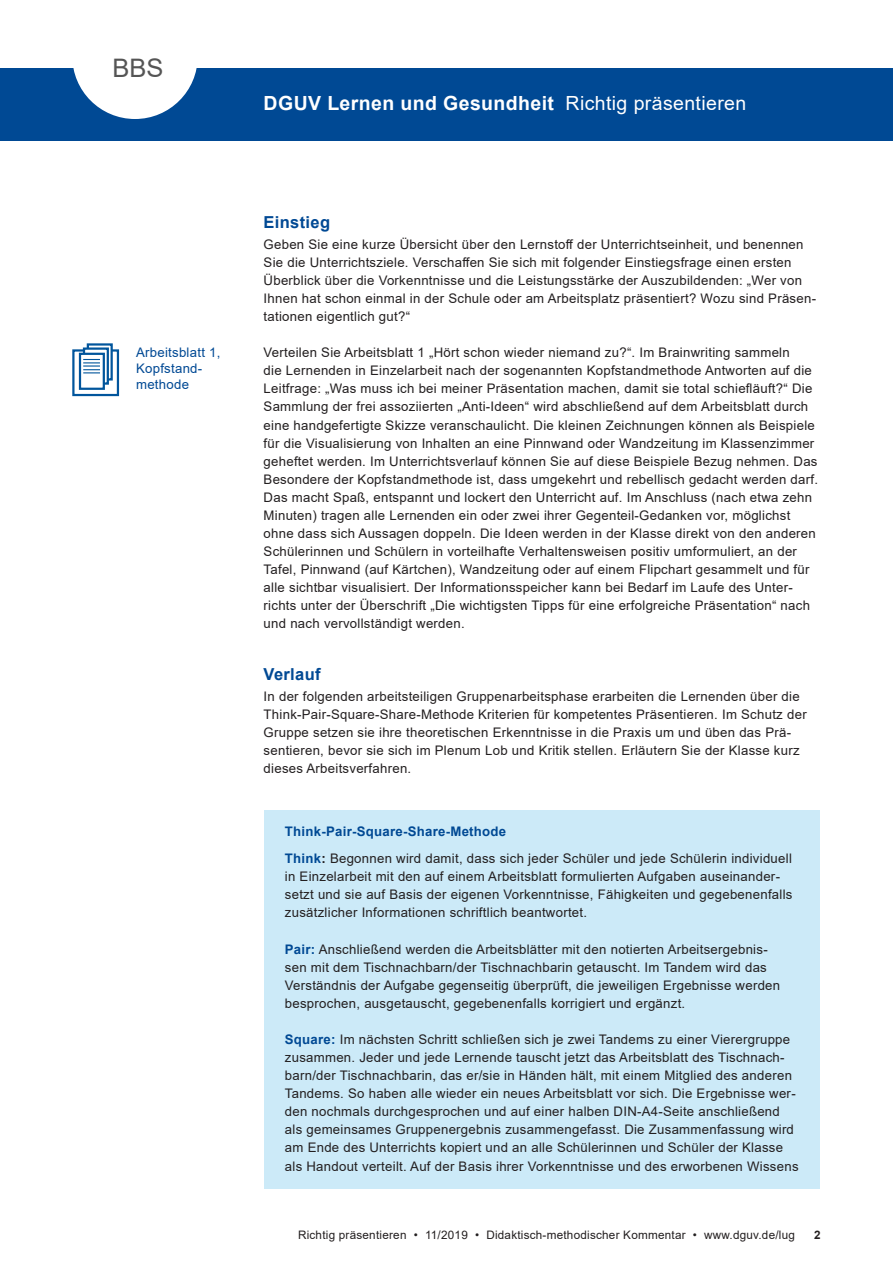
<style>
.page{position:relative;width:893px;height:1263px;background:#fff}
.page>*{position:absolute;margin:0;border:0;box-sizing:border-box;transform-origin:0 0}
.t1{font:25.5px "Arial";color:#555}
.t2{font:700 19.5px "Arial";letter-spacing:.02em;color:#fff}
.Zwischenueberschrift{font:700 16.5px "Arial";letter-spacing:.02em;color:#004994}
.Fliesstext{font:13.2px/18px "Arial";letter-spacing:.02em;color:#231f20}
.Zwischenüberschrift{font:700 13.2px "Arial";letter-spacing:.02em;color:#004994}
.hinweis_links{font:13.2px/15.9px "Arial";letter-spacing:.02em;color:#004994}
.t3{font:11.7px "Arial";letter-spacing:.02em;color:#231f20}
.t4{font:700 11.7px "Arial";color:#231f20}
.s1{font-weight:400}
.s2{font-weight:700;color:#004994}
.s3{font-weight:700}
</style>
<div class="page">
<div style="left:0;top:68px;width:893px;height:72px;background:#004994"></div>
<svg style="left:73px;top:68px;width:124px;height:51px"></svg>
<div style="left:264px;top:810px;width:556px;height:378px;background:#cceaf8"></div>
<div style="left:72px;top:349px;width:47px;height:47px;border:2px solid #01559c"></div>
<div style="left:88px;top:344px;width:24px;height:35px;background:#fff"></div>
<div style="left:87px;top:343px;width:26px;height:37px;border:2px solid #01559c"></div>
<svg style="left:83px;top:347px;width:26px;height:38px"></svg>
<div style="left:79px;top:353px;width:26px;height:37px;background:#fff;border:2px solid #01559c"></div>
<svg style="left:83px;top:359px;width:17px;height:14px"></svg>
<h1 class="t1" style="left:112px;top:50px;width:53px">BBS</h1>
<p class="hinweis_links" style="left:136px;top:344px;width:86px">Arbeitsblatt 1,<br>Kopfstand&shy;methode</p>
<h2 class="t2" style="left:264px;top:89px;width:484px">DGUV Lernen und Gesundheit <span class="s1">Richtig präsentieren</span></h2>
<p class="Zwischenueberschrift" style="left:264px;top:210px;width:68px">Einstieg</p>
<p class="Fliesstext" style="left:264px;top:235px;width:554px">Geben Sie eine kurze Übersicht über den Lernstoff der Unterrichtseinheit, und benennen Sie die Unterrichtsziele. Verschaffen Sie sich mit folgender Einstiegsfrage einen ersten Überblick über die Vorkenntnisse und die Leistungsstärke der Auszubildenden: „Wer von Ihnen hat schon einmal in der Schule oder am Arbeitsplatz präsentiert? Wozu sind Präsen&shy;tationen eigentlich gut?“</p>
<p class="Fliesstext" style="left:264px;top:343px;width:556px">Verteilen Sie Arbeitsblatt 1 „Hört schon wieder niemand zu?“. Im Brainwriting sammeln<br>die Lernenden in Einzelarbeit nach der sogenannten Kopfstandmethode Antworten auf die Leitfrage: „Was muss ich bei meiner Präsentation machen, damit sie total schiefläuft?“ Die Sammlung der frei assoziierten „Anti-Ideen“ wird abschließend auf dem Arbeitsblatt durch eine handgefertigte Skizze veranschaulicht. Die kleinen Zeichnungen können als Beispiele für die Visualisierung von Inhalten an eine Pinnwand oder Wandzeitung im Klassenzimmer geheftet werden. Im Unterrichtsverlauf können Sie auf diese Beispiele Bezug nehmen. Das Besondere der Kopfstandmethode ist, dass umgekehrt und rebellisch gedacht werden darf.<br>Das macht Spaß, entspannt und lockert den Unterricht auf. Im Anschluss (nach etwa zehn Minuten) tragen alle Lernenden ein oder zwei ihrer Gegenteil-Gedanken vor, möglichst ohne dass sich Aussagen doppeln. Die Ideen werden in der Klasse direkt von den anderen Schülerinnen und Schülern in vorteilhafte Verhaltensweisen positiv umformuliert, an der Tafel, Pinnwand (auf Kärtchen), Wandzeitung oder auf einem Flipchart gesammelt und für alle sichtbar visualisiert. Der Informationsspeicher kann bei Bedarf im Laufe des Unter&shy;richts unter der Überschrift „Die wichtigsten Tipps für eine erfolgreiche Präsentation“ nach und nach vervollständigt werden.</p>
<p class="Zwischenueberschrift" style="left:264px;top:662px;width:59px">Verlauf</p>
<p class="Fliesstext" style="left:264px;top:687px;width:545px">In der folgenden arbeitsteiligen Gruppenarbeitsphase erarbeiten die Lernenden über die Think-Pair-Square-Share-Methode Kriterien für kompetentes Präsentieren. Im Schutz der Gruppe setzen sie ihre theoretischen Erkenntnisse in die Praxis um und üben das Prä&shy;sentieren, bevor sie sich im Plenum Lob und Kritik stellen. Erläutern Sie der Klasse kurz dieses Arbeitsverfahren.</p>
<p class="Zwischenüberschrift" style="left:285px;top:822px;width:223px">Think-Pair-Square-Share-Methode</p>
<p class="Fliesstext" style="left:285px;top:849px;width:509px"><span class="s2">Think</span><span class="s3">:</span> Begonnen wird damit, dass sich jeder Schüler und jede Schülerin individuell in Einzelarbeit mit den auf einem Arbeitsblatt formulierten Aufgaben auseinander&shy;setzt und sie auf Basis der eigenen Vorkenntnisse, Fähigkeiten und gegebenenfalls zusätzlicher Informationen schriftlich beantwortet.</p>
<p class="Fliesstext" style="left:285px;top:940px;width:497px"><span class="s2">Pair:</span> Anschließend werden die Arbeitsblätter mit den notierten Arbeitsergebnis&shy;sen mit dem Tischnachbarn/der Tischnachbarin getauscht. Im Tandem wird das Verständnis der Aufgabe gegenseitig überprüft, die jeweiligen Ergebnisse werden besprochen, ausgetauscht, gegebenenfalls korrigiert und ergänzt.</p>
<p class="Fliesstext" style="left:285px;top:1030px;width:515px"><span class="s2">Square:</span> Im nächsten Schritt schließen sich je zwei Tandems zu einer Vierergruppe zusammen. Jeder und jede Lernende tauscht jetzt das Arbeitsblatt des Tischnach&shy;barn/der Tischnachbarin, das er/sie in Händen hält, mit einem Mitglied des anderen Tandems. So haben alle wieder ein neues Arbeitsblatt vor sich. Die Ergebnisse wer&shy;den nochmals durchgesprochen und auf einer halben DIN-A4-Seite anschließend als gemeinsames Gruppenergebnis zusammengefasst. Die Zusammenfassung wird am Ende des Unterrichts kopiert und an alle Schülerinnen und Schüler der Klasse als Handout verteilt. Auf der Basis ihrer Vorkenntnisse und des erworbenen Wissens</p>
<p class="t3" style="left:298px;top:1227px;width:498px">Richtig präsentieren • 11/2019 • Didaktisch-methodischer Kommentar • www.dguv.de/lug</p>
<p class="t4" style="left:814px;top:1227px;width:8px">2</p>
</div>
